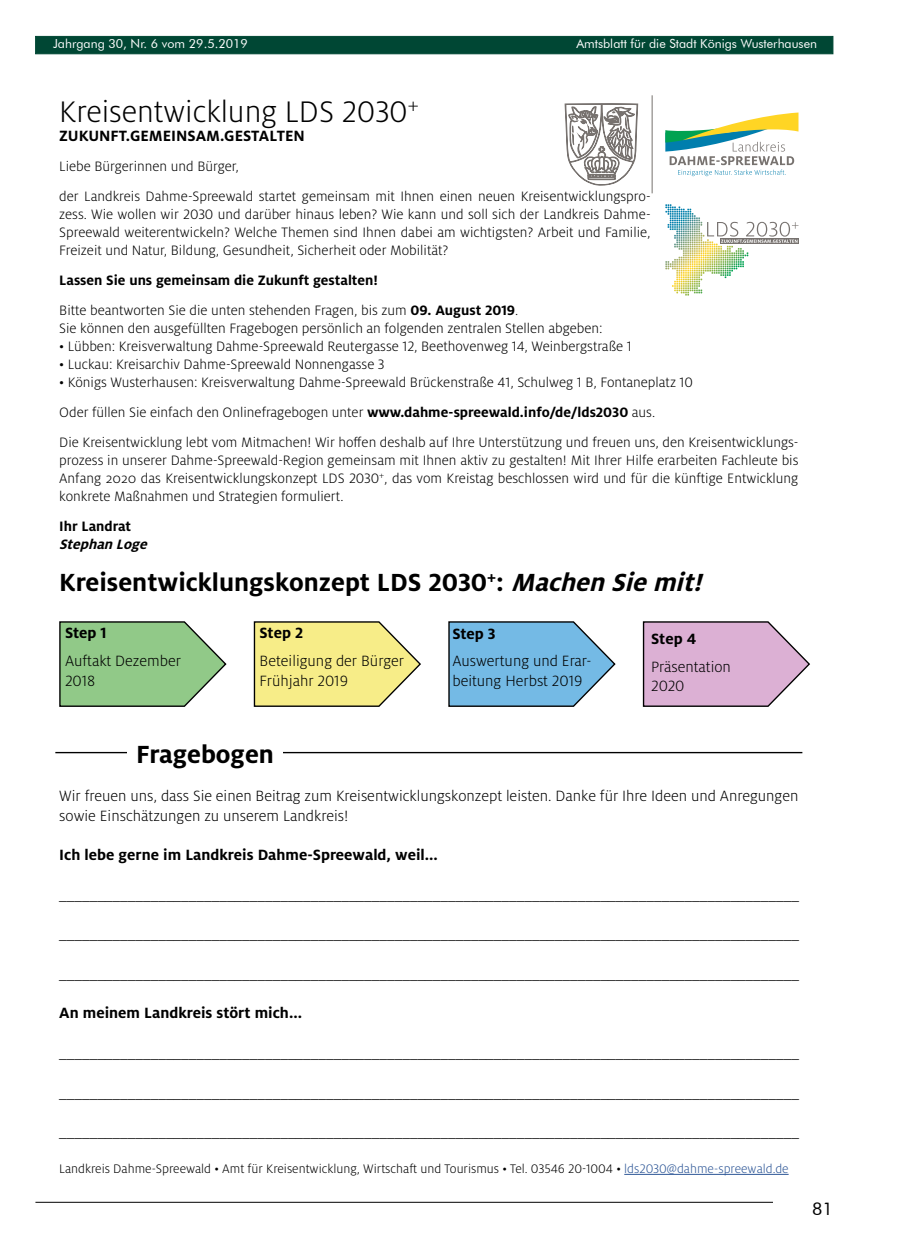
<style>
.page{position:relative;width:904px;height:1241px;background:#fff}
.page>*{position:absolute;margin:0;border:0;box-sizing:border-box;transform-origin:0 0}
.t1{font:300 32.88px "Milo Pro";color:#000}
.t2{font:700 27.5px "Milo Pro";color:#000}
.t3{font:17.5px "Futura BT";color:#000}
.t4{font:300 16.5px/19.8px "Milo Pro";color:#000}
.t5{font:700 16.5px "Milo Pro";color:#000}
.t6{font:300 15.12px/18.1px "Milo Pro";color:#000}
.t7{font:700 15.12px/29.8px "Milo Pro";color:#000}
.t8{font:italic 700 15.12px "Milo Pro";color:#000}
.t9{font:300 13.75px "Milo Pro";color:#000}
.t10{font:12.5px "Futura BT";color:#fff}
.s1{font-weight:300}
.s2{font-weight:700}
.s3{font-style:italic}
.s4{color:#2c5596}
</style>
<div class="page">
<hr style="left:35px;top:1201px;width:738px;height:1px;background:#000">
<div style="left:35px;top:36px;width:798px;height:18px;background:#004734;border:1px solid #004734"></div>
<svg style="left:665px;top:204px;width:26px;height:6px"></svg>
<div style="left:720px;top:238px;width:78px;height:6px;background:#77726f"></div>
<svg style="left:707px;top:222px;width:91px;height:21px"></svg>
<svg style="left:665px;top:112px;width:133px;height:64px"></svg>
<hr style="left:652px;top:95px;width:1px;height:98px;background:#77726f">
<svg style="left:565px;top:103px;width:72px;height:83px"></svg>
<svg style="left:253px;top:621px;width:168px;height:86px;background:#eee692"></svg>
<svg style="left:59px;top:621px;width:168px;height:86px;background:#98c690"></svg>
<svg style="left:448px;top:621px;width:168px;height:86px;background:#80badd"></svg>
<svg style="left:642px;top:621px;width:168px;height:86px;background:#d8b4d1"></svg>
<hr style="left:624px;top:1173px;width:164px;height:1px;background:#2c5596">
<hr style="left:55px;top:751px;width:747px;height:2px;background:#000">
<div style="left:127px;top:740px;width:156px;height:22px;background:#fff"></div>
<p class="t10" style="left:53px;top:36px;width:196px">Jahrgang 30, Nr. 6 vom 29.5.2019</p>
<p class="t10" style="left:576px;top:36px;width:242px">Amtsblatt für die Stadt Königs Wusterhausen</p>
<h1 class="t1" style="left:59px;top:93px;width:361px">Kreisentwicklung LDS 2030<sup>+</sup></h1>
<p class="t5" style="left:59px;top:127px;width:247px">ZUKUNFT.GEMEINSAM.GESTALTEN</p>
<p class="t6" style="left:59px;top:152px;width:593px;line-height:29.8px">Liebe Bürgerinnen und Bürger,<br>der Landkreis Dahme-Spreewald startet gemeinsam mit Ihnen einen neuen Kreisentwicklungspro-</p>
<p class="t6" style="left:59px;top:205px;width:593px;text-align:justify">zess. Wie wollen wir 2030 und darüber hinaus leben? Wie kann und soll sich der Landkreis Dahme-Spreewald weiterentwickeln? Welche Themen sind Ihnen dabei am wichtigsten? Arbeit und Familie, Freizeit und Natur, Bildung, Gesundheit, Sicherheit oder Mobilität?</p>
<p class="t7" style="left:59px;top:265px;width:460px">Lassen Sie uns gemeinsam die Zukunft gestalten!<br><span class="s1">Bitte beantworten Sie die unten stehenden Fragen, bis zum</span> 09. August 2019<span class="s1">.</span></p>
<p class="t6" style="left:59px;top:319px;width:545px">Sie können den ausgefüllten Fragebogen persönlich an folgenden zentralen Stellen abgeben:</p>
<p class="t6" style="left:59px;top:337px;width:574px">• Lübben: Kreisverwaltung Dahme-Spreewald Reutergasse 12, Beethovenweg 14, Weinbergstraße 1</p>
<p class="t6" style="left:59px;top:355px;width:327px">• Luckau: Kreisarchiv Dahme-Spreewald Nonnengasse 3</p>
<p class="t6" style="left:59px;top:368px;width:740px;line-height:29.8px">• Königs Wusterhausen: Kreisverwaltung Dahme-Spreewald Brückenstraße 41, Schulweg 1 B, Fontaneplatz 10<br>Oder füllen Sie einfach den Onlinefragebogen unter <span class="s2">www.dahme-spreewald.info/de/lds2030</span> aus.<br>Die Kreisentwicklung lebt vom Mitmachen! Wir hoffen deshalb auf Ihre Unterstützung und freuen uns, den Kreisentwicklungs-</p>
<p class="t6" style="left:59px;top:451px;width:740px;text-align:justify">prozess in unserer Dahme-Spreewald-Region gemeinsam mit Ihnen aktiv zu gestalten! Mit Ihrer Hilfe erarbeiten Fachleute bis Anfang 2020 das Kreisentwicklungskonzept LDS 2030<sup>+</sup>, das vom Kreistag beschlossen wird und für die künftige Entwicklung konkrete Maßnahmen und Strategien formuliert.</p>
<p class="t7" style="left:59px;top:511px;width:73px">Ihr Landrat</p>
<p class="t8" style="left:59px;top:536px;width:93px">Stephan Loge</p>
<h2 class="t2" style="left:59px;top:566px;width:651px">Kreisentwicklungskonzept LDS 2030<sup>+</sup>: <span class="s3">Machen Siemit!</span></h2>
<p class="t5" style="left:65px;top:623px;width:43px">Step 1</p>
<p class="t4" style="left:65px;top:650px;width:117px">Auftakt Dezember<br>2018</p>
<p class="t5" style="left:259px;top:623px;width:45px">Step 2</p>
<p class="t4" style="left:259px;top:650px;width:146px">Beteiligung der Bürger<br>Frühjahr 2019</p>
<h2 class="t2" style="left:136px;top:738px;width:139px">Fragebogen</h2>
<p class="t5" style="left:452px;top:624px;width:45px">Step 3</p>
<p class="t4" style="left:452px;top:651px;width:141px">Auswertung und Erar&shy;beitung Herbst 2019</p>
<p class="t5" style="left:651px;top:629px;width:47px">Step 4</p>
<p class="t4" style="left:651px;top:656px;width:81px">Präsentation<br>2020</p>
<p class="t4" style="left:59px;top:786px;width:740px">Wir freuen uns, dass Sie einen Beitrag zum Kreisentwicklungskonzept leisten. Danke für Ihre Ideen und Anregungen sowie Einschätzungen zu unserem Landkreis!</p>
<p class="t5" style="left:59px;top:845px;width:380px">Ich lebe gerne im Landkreis Dahme-Spreewald, weil...</p>
<p class="t4" style="left:59px;top:884px;width:741px">_________________________________________________________________________________________________</p>
<p class="t4" style="left:59px;top:924px;width:741px">_________________________________________________________________________________________________</p>
<p class="t4" style="left:59px;top:963px;width:741px">_________________________________________________________________________________________________</p>
<p class="t5" style="left:59px;top:1003px;width:244px">An meinem Landkreis stört mich...</p>
<p class="t4" style="left:59px;top:1042px;width:741px">_________________________________________________________________________________________________</p>
<p class="t4" style="left:59px;top:1121px;width:741px">_________________________________________________________________________________________________</p>
<p class="t9" style="left:59px;top:1161px;width:731px">Landkreis Dahme-Spreewald • Amt für Kreisentwicklung, Wirtschaft und Tourismus • Tel. 03546 20-1004 • <span class="s4">lds2030@dahme-spreewald.de</span></p>
<p class="t3" style="left:812px;top:1198px;width:22px">81</p>
</div>
